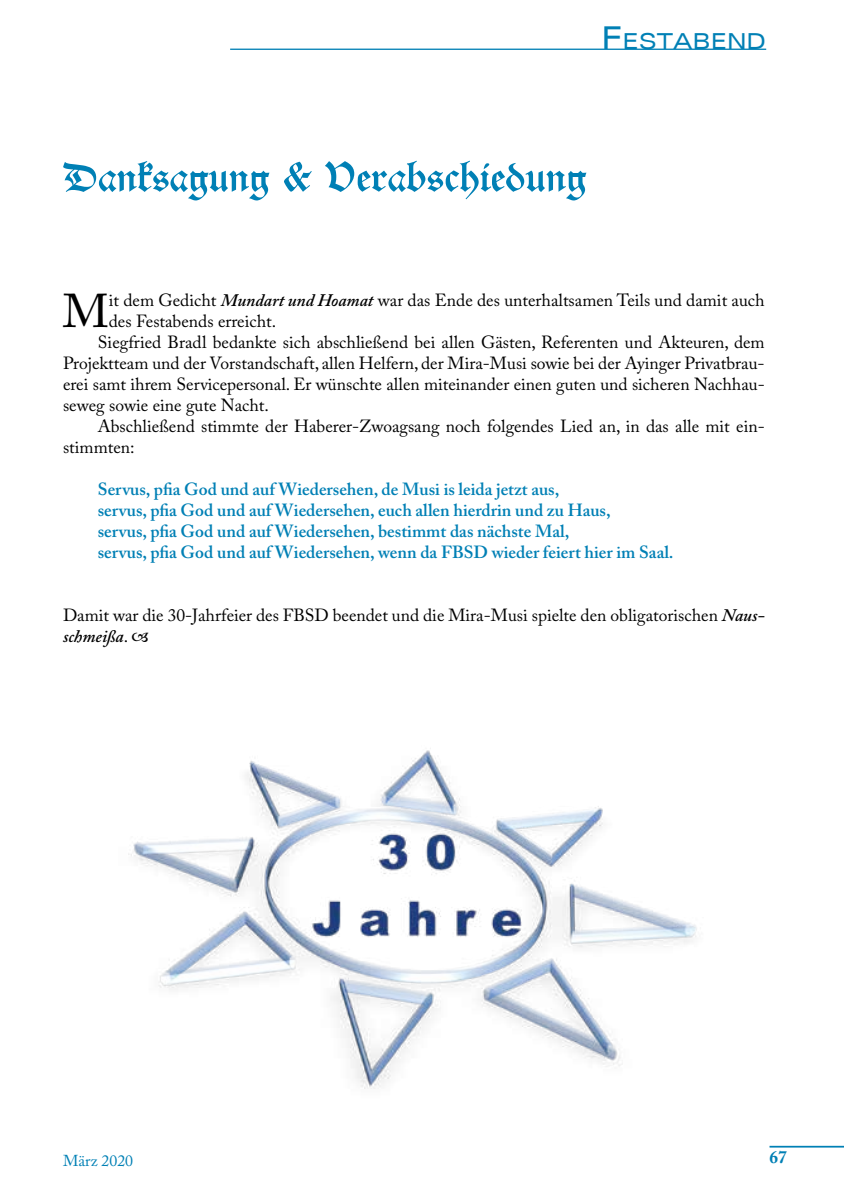
<style>
.page{position:relative;width:844px;height:1191px;background:#fff}
.page>*{position:absolute;margin:0;border:0;box-sizing:border-box;transform-origin:0 0}
.t1{font:47.07px "Adobe Caslon Pro";color:#000}
.t2{font:expanded 22.05px "Univers";color:#0080b5}
.t3{font:17.5px/21px "Adobe Caslon Pro";color:#000}
.t4{font:600 17.5px/21px "Adobe Caslon Pro";color:#0080b5}
.t5{font:700 17.5px "Adobe Caslon Pro";color:#0080b5}
.t6{font:15.75px "Adobe Caslon Pro";color:#0080b5}
.s1{font-size:31.5px}
.s2{font-weight:600;font-style:italic}
</style>
<div class="page">
<hr style="left:769px;top:1145px;width:74px;height:2px;background:#0080b5">
<svg style="left:63px;top:161px;width:523px;height:39px"></svg>
<hr style="left:230px;top:49px;width:536px;height:1px;background:#0080b5">
<img style="left:128px;top:748px;width:569px;height:341px">
<p class="t2" style="left:601px;top:28px;width:166px"><span class="s1">F</span>ESTABEND</p>
<h1 class="t1" style="left:63px;top:283px;width:48px">M</h1>
<p class="t3" style="left:109px;top:289px;width:657px">it dem Gedicht <span class="s2">Mundart und Hoamat</span> war das Ende des unterhaltsamen Teils und damit auch</p>
<p class="t3" style="left:109px;top:310px;width:169px">des Festabends erreicht.</p>
<p class="t3" style="left:98px;top:331px;width:668px">Siegfried Bradl bedankte sich abschließend bei allen Gästen, Referenten und Akteuren, dem</p>
<p class="t3" style="left:63px;top:352px;width:703px">Projektteam und der Vorstandschaft, allen Helfern, der Mira-Musi sowie bei der Ayinger Privatbrau-</p>
<p class="t3" style="left:63px;top:373px;width:703px">erei samt ihrem Servicepersonal. Er wünschte allen miteinander einen guten und sicheren Nachhau-</p>
<p class="t3" style="left:63px;top:394px;width:207px">seweg sowie eine gute Nacht.</p>
<p class="t3" style="left:98px;top:415px;width:668px">Abschließend stimmte der Haberer-Zwoagsang noch folgendes Lied an, in das alle mit ein-</p>
<p class="t3" style="left:63px;top:436px;width:73px">stimmten:</p>
<p class="t4" style="left:98px;top:478px;width:577px">Servus, pfia God und auf Wiedersehen, de Musi is leida jetzt aus,<br>servus, pfia God und auf Wiedersehen, euch allen hierdrin und zu Haus,<br>servus, pfia God und auf Wiedersehen, bestimmt das nächste Mal,<br>servus, pfia God und auf Wiedersehen, wenn da FBSD wieder feiert hier im Saal.</p>
<p class="t3" style="left:63px;top:604px;width:703px">Damit war die 30-Jahrfeier des FBSD beendet und die Mira-Musi spielte den obligatorischen <span class="s2">Naus&shy;schmeißa</span>.</p>
<p class="t6" style="left:63px;top:1151px;width:72px">März 2020</p>
<p class="t5" style="left:769px;top:1146px;width:19px">67</p>
</div>
